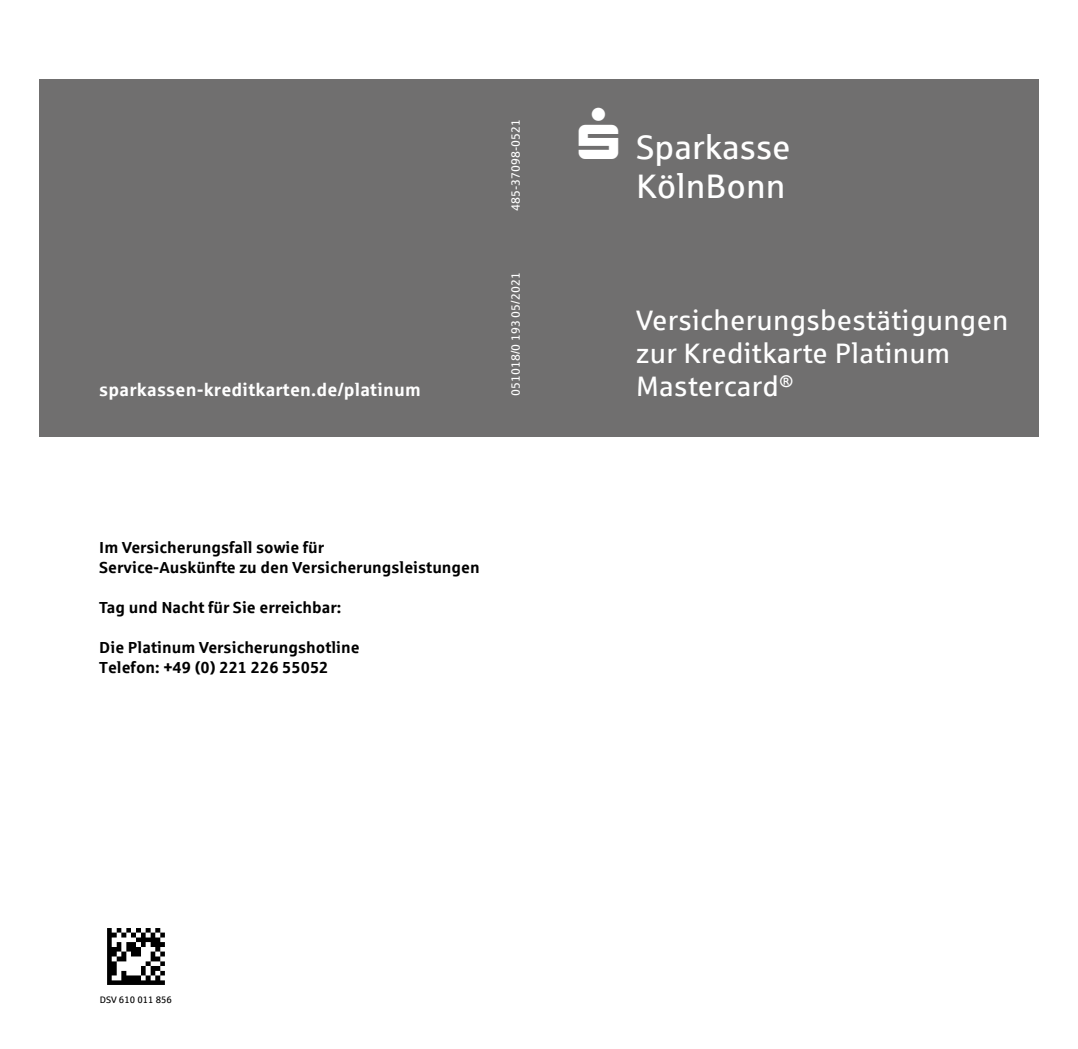
<style>
.page{position:relative;width:1078px;height:1049px;background:#fff}
.page>*{position:absolute;margin:0;border:0;box-sizing:border-box;transform-origin:0 0}
.t1{font:34px/39.6px "Sparkasse Rg";color:#fff}
.t2{font:28.2px/32.8px "Sparkasse Rg";letter-spacing:.01em;color:#fff}
.t3{font:700 18px "Sparkasse Rg";letter-spacing:.01em;color:#fff}
.t4{font:700 16px/20px "Sparkasse Rg";color:#000}
.t5{font:12px "Sparkasse Rg";color:#fff}
.t6{font:9.4px "Sparkasse Rg";color:#000}
</style>
<div class="page">
<div style="left:539px;top:79px;width:498px;height:358px;background:#706f6f"></div>
<div style="left:40px;top:79px;width:499px;height:358px;background:#706f6f"></div>
<img style="left:107px;top:928px;width:58px;height:57px">
<p class="t3" style="left:99px;top:378px;width:323px">sparkassen-kreditkarten.de/platinum</p>
<p class="t5" style="left:508px;top:211px;width:93px;rotate:-90deg">485-37098-0521</p>
<p class="t5" style="left:508px;top:396px;width:125px;rotate:-90deg">051018/0 193 05/2021</p>
<p class="t4" style="left:99px;top:537px;width:382px">Im Versicherungsfall sowie für<br>Service-Auskünfte zu den Versicherungsleistungen</p>
<p class="t4" style="left:99px;top:597px;width:243px">Tag und Nacht für Sie erreichbar:</p>
<p class="t4" style="left:99px;top:637px;width:262px">Die Platinum Versicherungshotline<br>Telefon: +49 (0) 221 226 55052</p>
<h1 class="t1" style="left:636px;top:126px;width:156px">Sparkasse<br>KölnBonn</h1>
<h2 class="t2" style="left:636px;top:303px;width:374px">Versicherungsbestätigungen zur Kreditkarte Platinum<br>Mastercard<sup>®</sup></h2>
<p class="t6" style="left:100px;top:994px;width:74px">DSV 610 011 856</p>
</div>
